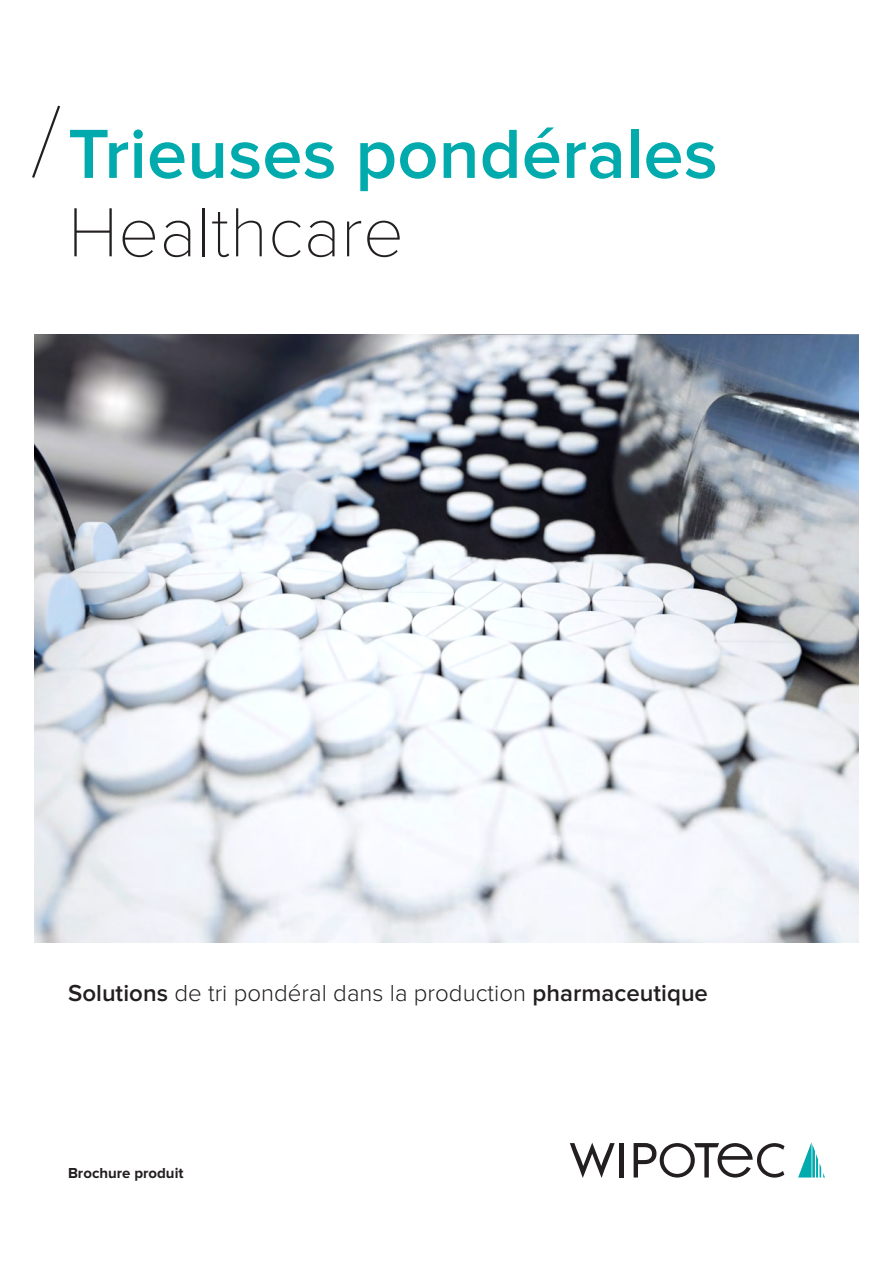
<style>
.page{position:relative;width:893px;height:1263px;background:#fff}
.page>*{position:absolute;margin:0;border:0;box-sizing:border-box;transform-origin:0 0}
.t1{font:600 72px "Proxima Nova";color:#00aaad}
.t2{font:100 72px "Proxima Nova T";color:#231f20}
.t3{font:300 24px "Proxima Nova";color:#231f20}
.t4{font:700 15px "Proxima Nova";color:#231f20}
.s1{font-weight:600}
</style>
<div class="page">
<img style="left:34px;top:335px;width:825px;height:608px">
<svg style="left:798px;top:1142px;width:27px;height:35px"></svg>
<svg style="left:634px;top:1143px;width:150px;height:34px"></svg>
<hr style="left:620px;top:1143px;width:4px;height:34px;background:#231f20">
<svg style="left:570px;top:1143px;width:45px;height:35px"></svg>
<svg style="left:32px;top:105px;width:29px;height:73px"></svg>
<h1 class="t1" style="left:68px;top:121px;width:651px">Trieuses pondérales</h1>
<h1 class="t2" style="left:68px;top:179px;width:337px">Healthcare</h1>
<p class="t3" style="left:68px;top:982px;width:641px"><span class="s1">Solutions</span> de tri pondéral dans la production <span class="s1">pharmaceutique</span></p>
<p class="t4" style="left:68px;top:1166px;width:117px">Brochure produit</p>
</div>
